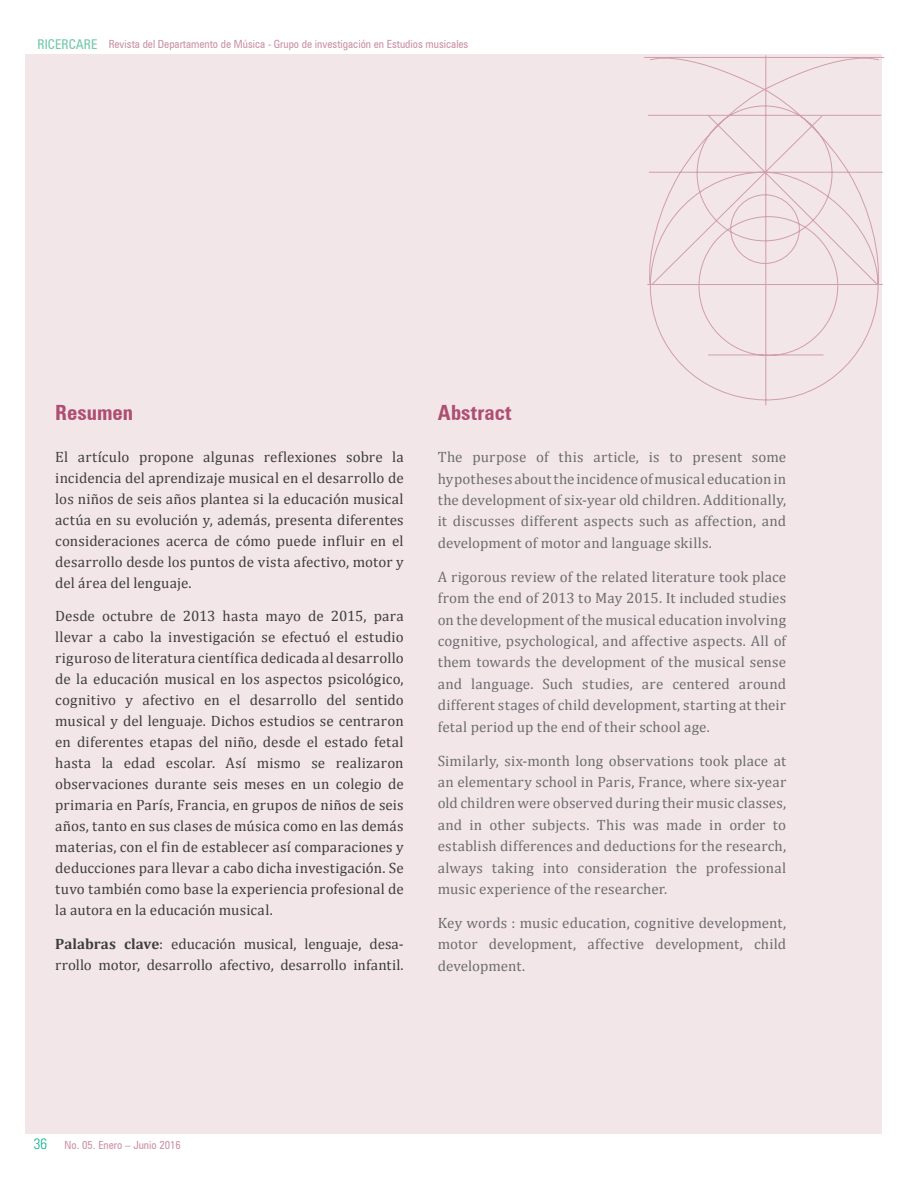
<style>
.page{position:relative;width:918px;height:1188px;background:#fff}
.page>*{position:absolute;margin:0;border:0;box-sizing:border-box;transform-origin:0 0}
.TÍTULO1{font:700 condensed 21px "Zurich BT";color:#ae4f72}
.Corrido{font:15px/21px "Cambria";letter-spacing:.005em;color:#3e3e3f;text-align:justify}
.Corrido-2{font:15px/21.3px "Cambria";letter-spacing:.005em;color:#6c6d70;text-align:justify}
.t1{font:condensed 11.25px "Zurich BT";color:#cb94a4}
.s1{font-size:13.5px;color:#73c8ac}
.s2{font-weight:700}
.s3{font-family:"Univers LT Std";font-weight:300;font-size:15px;color:#0eb690}
</style>
<div class="page">
<div style="left:25px;top:54px;width:857px;height:1080px;background:#f3e6e9"></div>
<svg style="left:644px;top:55px;width:241px;height:351px"></svg>
<p class="t1" style="left:37px;top:37px;width:432px"><span class="s1">RICERCARE</span> Revista del Departamento de Música - Grupo de investigación en Estudios musicales</p>
<p class="TÍTULO1" style="left:55px;top:399px;width:79px">Resumen</p>
<p class="Corrido" style="left:55px;top:446px;width:350px">El artículo propone algunas reflexiones sobre la incidencia del aprendizaje musical en el desarrollo de los niños de seis años plantea si la educación musical actúa en su evolución y, además, presenta diferentes consideraciones acerca de cómo puede influir en el desarrollo desde los puntos de vista afectivo, motor y del área del lenguaje.</p>
<p class="Corrido" style="left:55px;top:606px;width:350px">Desde octubre de 2013 hasta mayo de 2015, para llevar a cabo la investigación se efectuó el estudio riguroso de literatura científica dedicada al desarrollo de la educación musical en los aspectos psicológico, cognitivo y afectivo en el desarrollo del sentido musical y del lenguaje. Dichos estudios se centraron en diferentes etapas del niño, desde el estado fetal hasta la edad escolar. Así mismo se realizaron observaciones durante seis meses en un colegio de primaria en París, Francia, en grupos de niños de seis años, tanto en sus clases de música como en las demás materias, con el fin de establecer así comparaciones y deducciones para llevar a cabo dicha investigación. Se tuvo también como base la experiencia profesional de la autora en la educación musical.</p>
<p class="Corrido" style="left:55px;top:933px;width:350px"><span class="s2">Palabras clave</span>: educación musical, lenguaje, desa&shy;rrollo motor, desarrollo afectivo, desarrollo infantil.</p>
<p class="TÍTULO1" style="left:438px;top:400px;width:75px">Abstract</p>
<p class="Corrido-2" style="left:438px;top:446px;width:350px">The purpose of this article, is to present some hypotheses about the incidence of musical education in the development of six-year old children. Additionally, it discusses different aspects such as affection, and development of motor and language skills.</p>
<p class="Corrido-2" style="left:438px;top:566px;width:350px">A rigorous review of the related literature took place from the end of 2013 to May 2015. It included studies on the development of the musical education involving cognitive, psychological, and affective aspects. All of them towards the development of the musical sense and language. Such studies, are centered around different stages of child development, starting at their fetal period up the end of their school age.</p>
<p class="Corrido-2" style="left:438px;top:750px;width:350px">Similarly, six-month long observations took place at an elementary school in Paris, France, where six-year old children were observed during their music classes, and in other subjects. This was made in order to establish differences and deductions for the research, always taking into consideration the professional music experience of the researcher.</p>
<p class="Corrido-2" style="left:438px;top:912px;width:350px">Key words : music education, cognitive development, motor development, affective development, child development.</p>
<p class="t1" style="left:34px;top:1138px;width:149px"><span class="s3">36</span> No. 05. Enero – Junio 2016</p>
</div>
